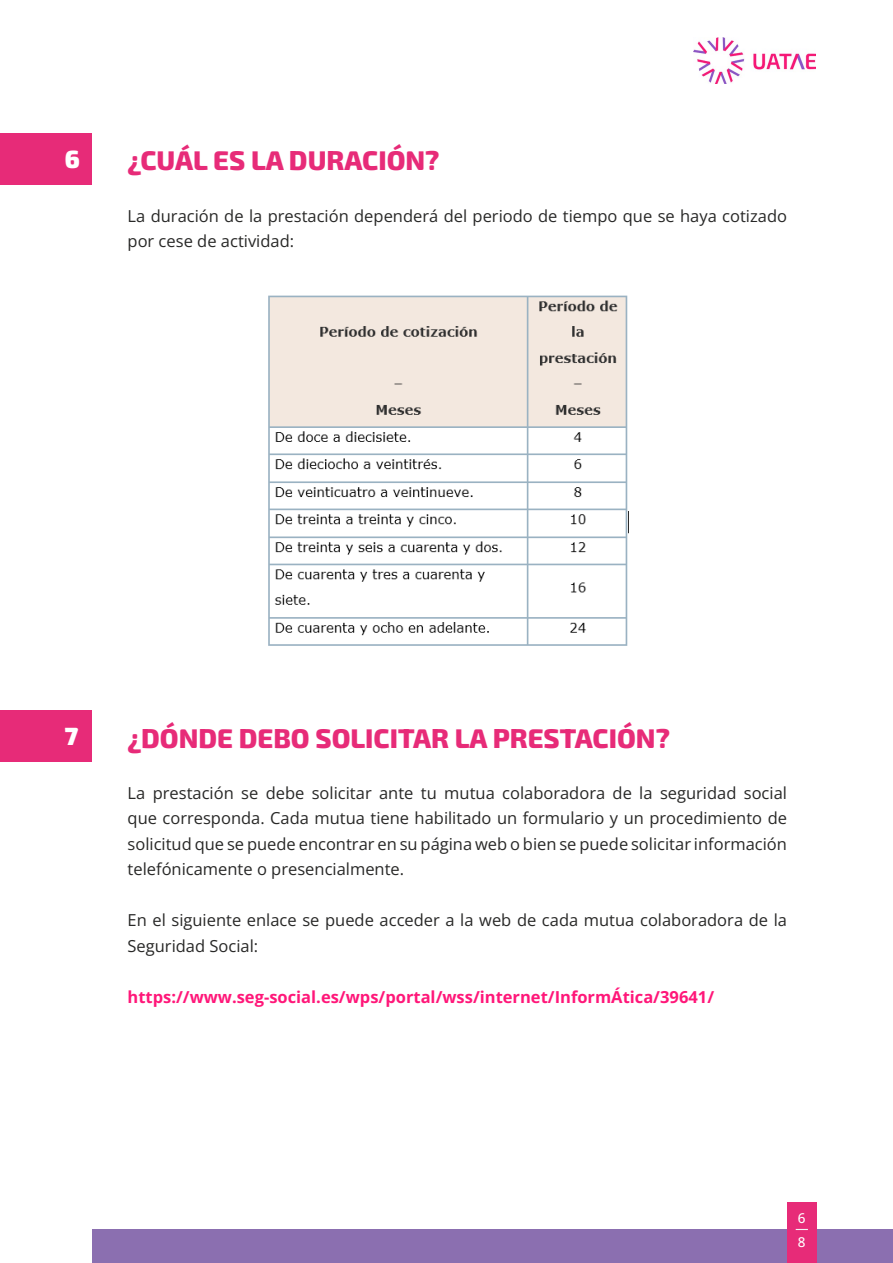
<style>
.page{position:relative;width:893px;height:1263px;background:#fff}
.page>*{position:absolute;margin:0;border:0;box-sizing:border-box;transform-origin:0 0}
.t1{font:800 27px "Exo 2";color:#e72b78}
.t2{font:900 24.9px "Exo 2";color:#fff}
.t3{font:16.5px/25.5px "Open Sans";color:#282827}
.t4{font:700 16.5px "Open Sans";color:#ff1779}
.t5{font:500 13.5px/24px "Open Sans";color:#fff}
</style>
<div class="page">
<div style="left:92px;top:1229px;width:801px;height:34px;background:#8b6fb0"></div>
<div style="left:787px;top:1202px;width:30px;height:61px;background:#e72b78"></div>
<svg style="left:796px;top:1229px;width:12px;height:1px"></svg>
<img style="left:693px;top:37px;width:123px;height:46px">
<div style="left:0;top:133px;width:92px;height:51px;background:#e72b78"></div>
<div style="left:0;top:710px;width:92px;height:51px;background:#e72b78"></div>
<img style="left:268px;top:295px;width:361px;height:351px">
<h2 class="t2" style="left:65px;top:142px;width:16px">6</h2>
<h1 class="t1" style="left:128px;top:142px;width:313px">¿CUÁL ES LA DURACIÓN?</h1>
<p class="t3" style="left:128px;top:203px;width:661px">La duración de la prestación dependerá del periodo de tiempo que se haya cotizado por cese de actividad:</p>
<h2 class="t2" style="left:65px;top:719px;width:15px">7</h2>
<h1 class="t1" style="left:128px;top:719px;width:544px">¿DÓNDE DEBO SOLICITAR LA PRESTACIÓN?</h1>
<p class="t3" style="left:128px;top:780px;width:661px;text-align:justify">La prestación se debe solicitar ante tu mutua colaboradora de la seguridad social que corresponda. Cada mutua tiene habilitado un formulario y un procedimiento de solicitud que se puede encontrar en su página web o bien se puede solicitar información telefónicamente o presencialmente.</p>
<p class="t3" style="left:128px;top:907px;width:661px">En el siguiente enlace se puede acceder a la web de cada mutua colaboradora de la<br>Seguridad Social:</p>
<p class="t4" style="left:128px;top:986px;width:588px">https://www.seg-social.es/wps/portal/wss/internet/InformÁtica/39641/</p>
<p class="t5" style="left:798px;top:1205px;width:9px">6<br>8</p>
</div>
